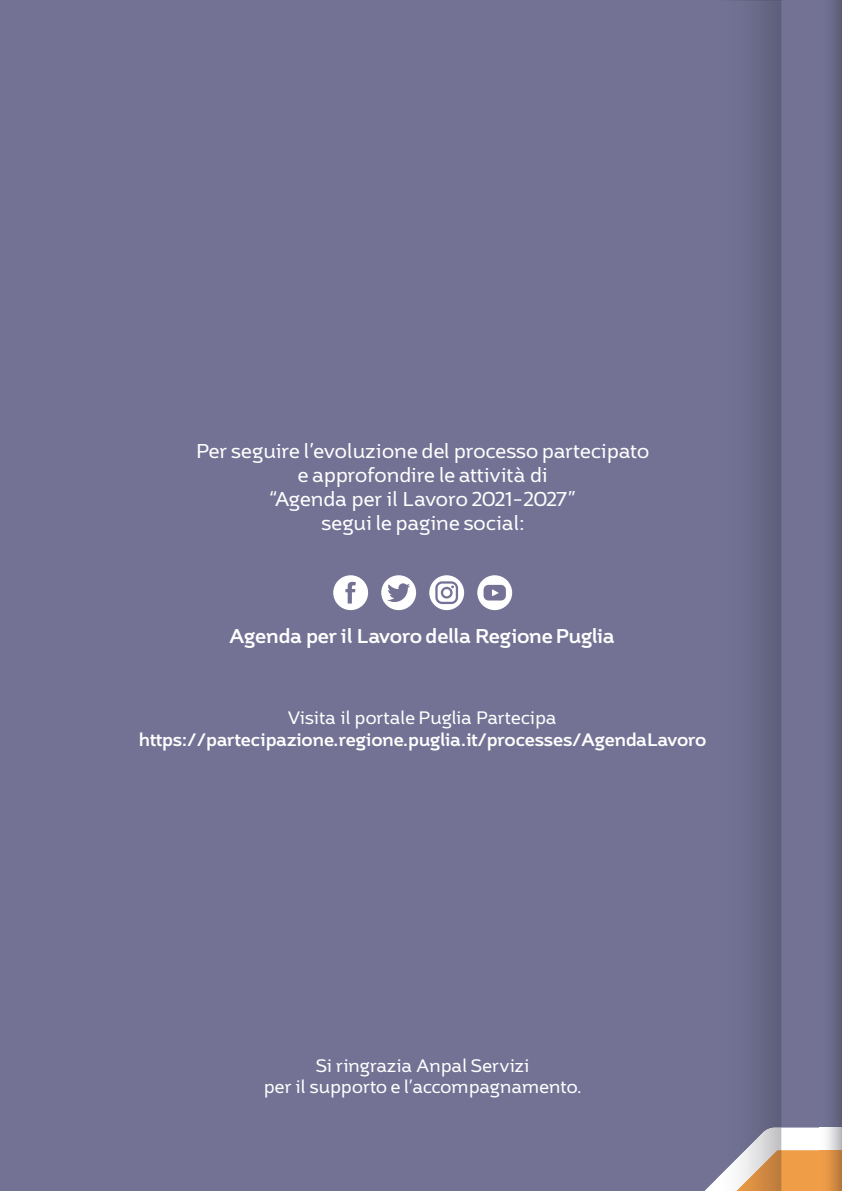
<style>
.page{position:relative;width:842px;height:1191px;background:#737295}
.page>*{position:absolute;margin:0;border:0;box-sizing:border-box;transform-origin:0 0}
.t1{font:20px/24px "Brisko Sans W01";letter-spacing:-.03em;color:#fff;text-align:center}
.t2{font:700 19.8px "Brisko Sans";letter-spacing:-.03em;color:#fff}
.t3{font:18px/21.6px "Brisko Sans W01";letter-spacing:-.02em;color:#fff;text-align:center}
.t4{font:700 18px "Brisko Sans";letter-spacing:-.015em;color:#fff}
</style>
<div class="page">
<svg style="left:333px;top:575px;width:179px;height:35px"></svg>
<svg style="left:704px;top:0;width:138px;height:1191px"></svg>
<img style="left:716px;top:1px;width:65px;height:1126px">
<img style="left:716px;top:1127px;width:65px;height:64px">
<img style="left:735px;top:1150px;width:46px;height:41px">
<p class="t1" style="left:196px;top:439px;width:455px">Per seguire l’evoluzione del processo partecipato e approfondire le attività di<br>“Agenda per il Lavoro 2021-2027”<br>segui le pagine social:</p>
<p class="t2" style="left:230px;top:623px;width:388px">Agenda per il Lavoro della Regione Puglia</p>
<p class="t3" style="left:288px;top:707px;width:271px">Visita il portale Puglia Partecipa</p>
<p class="t4" style="left:139px;top:728px;width:569px">https://partecipazione.regione.puglia.it/processes/AgendaLavoro</p>
<p class="t3" style="left:264px;top:1054px;width:319px">Si ringrazia Anpal Servizi<br>per il supporto e l’accompagnamento.</p>
</div>
